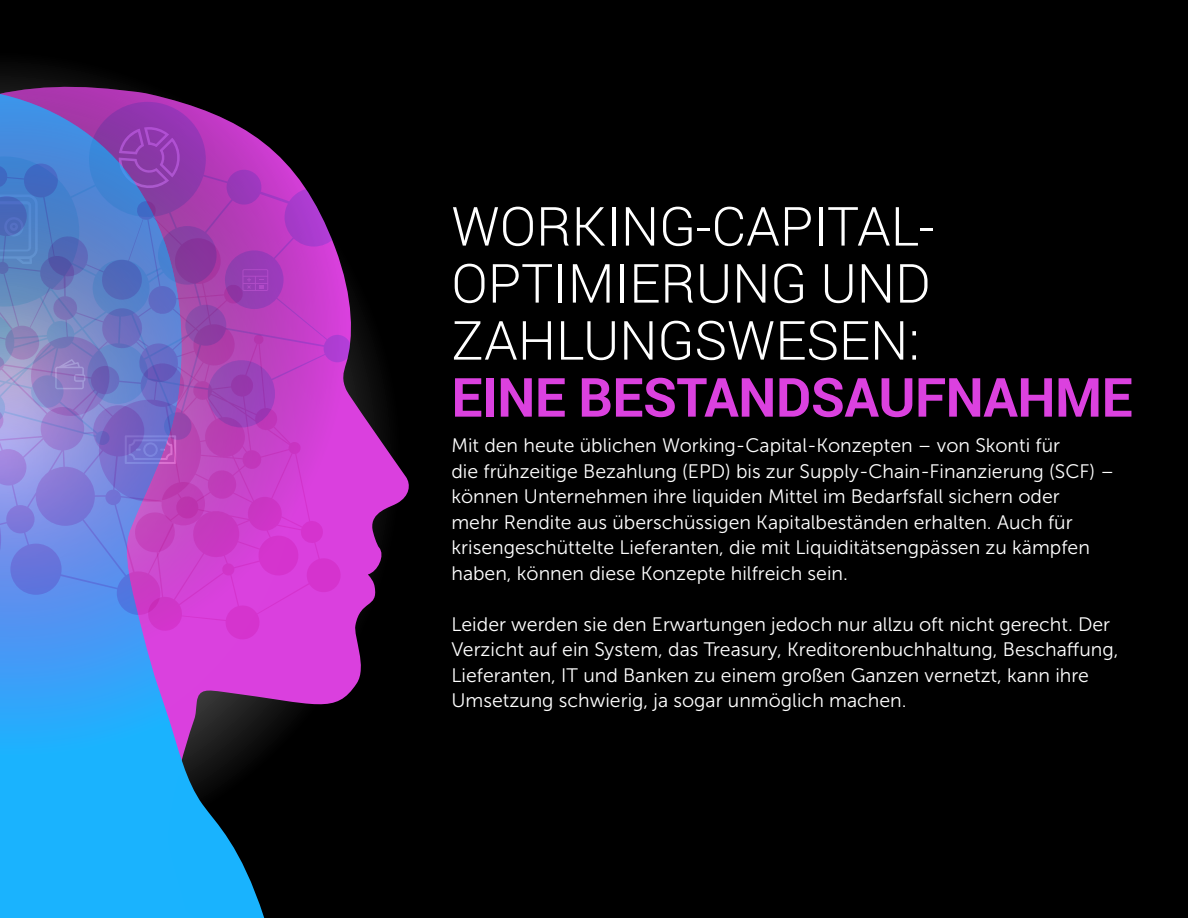
<style>
.page{position:relative;width:1188px;height:918px;background:#000}
.page>*{position:absolute;margin:0;border:0;box-sizing:border-box;transform-origin:0 0}
.t1{font:300 54px/57px "Roboto";color:#fff;text-align:justify}
.t2{font:700 54px "Roboto";letter-spacing:-.01em;color:#db41df}
.t3{font:19.5px/25.5px "Museo Sans 300";color:#fff}
</style>
<div class="page">
<svg style="left:264px;top:304px;width:145px;height:614px"></svg>
<svg style="left:0;top:87px;width:264px;height:831px;background:#3087d0"></svg>
<svg style="left:0;top:445px;width:205px;height:207px;background:#7587e9"></svg>
<svg style="left:31px;top:445px;width:310px;height:194px;background:#ab59d6"></svg>
<svg style="left:0;top:102px;width:351px;height:343px;background:#7f55b1"></svg>
<svg style="left:242px;top:269px;width:26px;height:22px"></svg>
<h1 class="t1" style="left:451px;top:196px;width:485px">WORKING-CAPITAL-OPTIMIERUNG UND ZAHLUNGSWESEN:</h1>
<h1 class="t2" style="left:451px;top:359px;width:683px">EINE BESTANDSAUFNAHME</h1>
<p class="t3" style="left:451px;top:433px;width:664px">Mit den heute üblichen Working-Capital-Konzepten – von Skonti für<br>die frühzeitige Bezahlung (EPD) bis zur Supply-Chain-Finanzierung (SCF) – können Unternehmen ihre liquiden Mittel im Bedarfsfall sichern oder<br>mehr Rendite aus überschüssigen Kapitalbeständen erhalten. Auch für krisengeschüttelte Lieferanten, die mit Liquiditätsengpässen zu kämpfen haben, können diese Konzepte hilfreich sein.</p>
<p class="t3" style="left:451px;top:611px;width:669px">Leider werden sie den Erwartungen jedoch nur allzu oft nicht gerecht. Der Verzicht auf ein System, das Treasury, Kreditorenbuchhaltung, Beschaffung, Lieferanten, IT und Banken zu einem großen Ganzen vernetzt, kann ihre Umsetzung schwierig, ja sogar unmöglich machen.</p>
</div>
